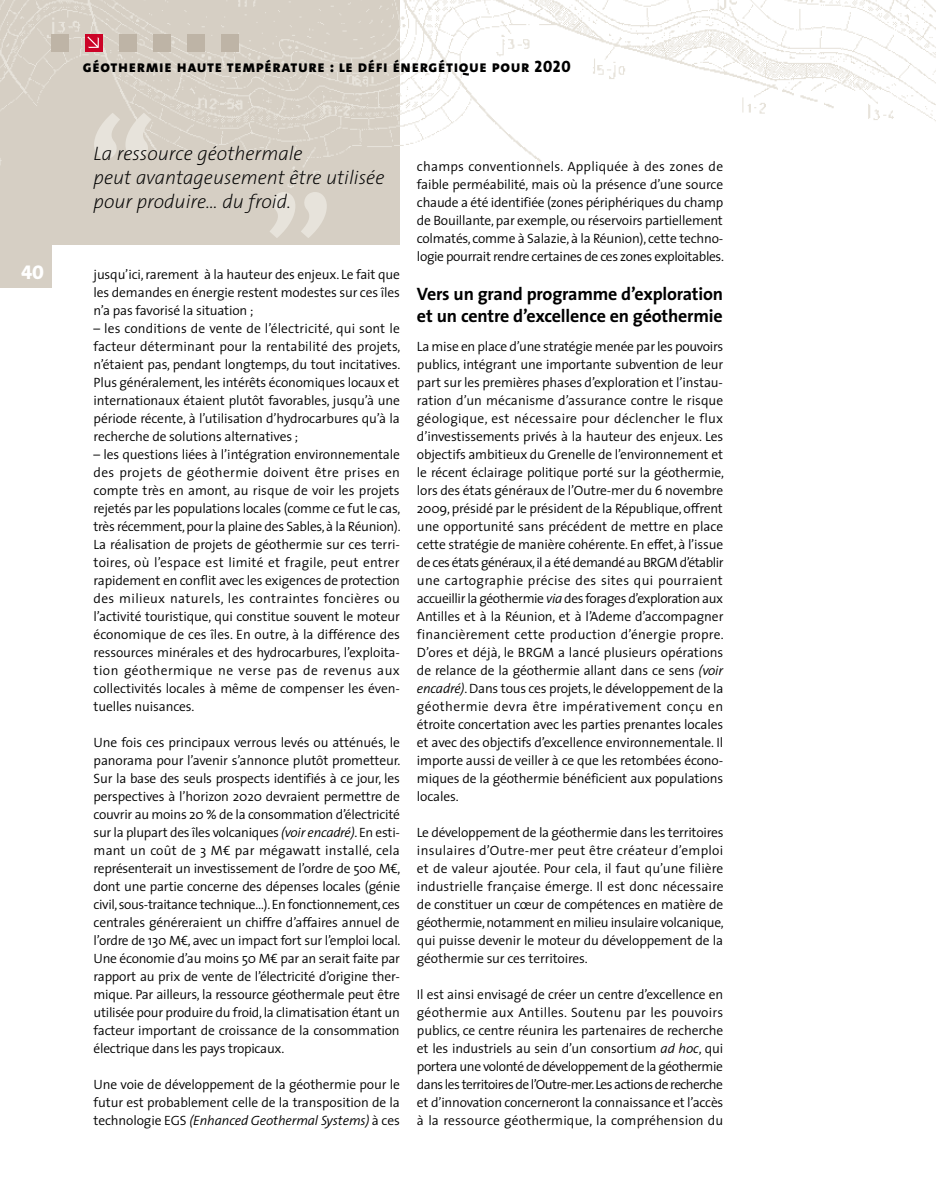
<style>
.page{position:relative;width:936px;height:1191px;background:#fff}
.page>*{position:absolute;margin:0;border:0;box-sizing:border-box;transform-origin:0 0}
.t1{font:19.95px "The Sans Extra Bold Caps";color:#fff}
.t2{font:italic 200 19.5px/24px "The Sans";color:#000}
.t3{font:700 18px/21.6px "The Sans";letter-spacing:-.01em;color:#000}
.t4{font:16.5px "The Sans Extra Bold Caps";letter-spacing:.04em;color:#000;scale:.95 1}
.t5{font:300 13.5px/18px "The Sans";letter-spacing:-.01em;color:#000;text-align:justify}
.s1{font-style:italic}
</style>
<div class="page">
<div style="left:0;top:55px;width:51px;height:233px;background:#d6cfc4"></div>
<div style="left:0;top:0;width:400px;height:244px;background:#d6cfc4"></div>
<img style="left:0;top:0;width:935px;height:188px">
<svg style="left:270px;top:192px;width:57px;height:46px"></svg>
<svg style="left:86px;top:113px;width:65px;height:46px"></svg>
<div style="left:119px;top:34px;width:17px;height:17px;background:#beb4a6"></div>
<div style="left:51px;top:34px;width:17px;height:17px;background:#beb4a6"></div>
<svg style="left:83px;top:32px;width:21px;height:21px"></svg>
<div style="left:153px;top:34px;width:17px;height:17px;background:#beb4a6"></div>
<div style="left:187px;top:34px;width:17px;height:17px;background:#beb4a6"></div>
<div style="left:221px;top:34px;width:17px;height:17px;background:#beb4a6"></div>
<h1 class="t1" style="left:21px;top:256px;width:24px">40</h1>
<p class="t4" style="left:83px;top:53px;width:515px">géothermie haute température : le défi énergétique pour 2020</p>
<h2 class="t2" style="left:94px;top:141px;width:292px">La ressource géothermale<br>peut avantageusement être utilisée pour produire… du froid.</h2>
<p class="t5" style="left:94px;top:265px;width:308px">jusqu’ici, rarement à la hauteur des enjeux. Le fait que les demandes en énergie restent modestes sur ces îles n’a pas favorisé la situation ;</p>
<p class="t5" style="left:94px;top:319px;width:308px">– les conditions de vente de l’électricité, qui sont le facteur déterminant pour la rentabilité des projets, n’étaient pas, pendant longtemps, du tout incitatives.<br>Plus généralement, les intérêts économiques locaux et internationaux étaient plutôt favorables, jusqu’à une période récente, à l’utilisation d’hydrocarbures qu’à la recherche de solutions alternatives ;</p>
<p class="t5" style="left:94px;top:445px;width:308px">– les questions liées à l’intégration environnementale des projets de géothermie doivent être prises en compte très en amont, au risque de voir les projets rejetés par les populations locales (comme ce fut le cas, très récemment, pour la plaine des Sables, à la Réunion).<br>La réalisation de projets de géothermie sur ces terri&shy;toires, où l’espace est limité et fragile, peut entrer rapidement en conflit avec les exigences de protection des milieux naturels, les contraintes foncières ou l’activité touristique, qui constitue souvent le moteur économique de ces îles. En outre, à la différence des ressources minérales et des hydrocarbures, l’exploita&shy;tion géothermique ne verse pas de revenus aux collectivités locales à même de compenser les éven&shy;tuelles nuisances.</p>
<p class="t5" style="left:94px;top:733px;width:308px">Une fois ces principaux verrous levés ou atténués, le panorama pour l’avenir s’annonce plutôt prometteur.<br>Sur la base des seuls prospects identifiés à ce jour, les perspectives à l’horizon 2020 devraient permettre de couvrir au moins 20 % de la consommation d’électricité sur la plupart des îles volcaniques <span class="s1">(voir encadré)</span>. En esti&shy;mant un coût de 3 M€ par mégawatt installé, cela représenterait un investissement de l’ordre de 500 M€, dont une partie concerne des dépenses locales (génie civil, sous-traitance technique…). En fonctionnement, ces centrales généreraient un chiffre d’affaires annuel de l’ordre de 130 M€, avec un impact fort sur l’emploi local.<br>Une économie d’au moins 50 M€ par an serait faite par rapport au prix de vente de l’électricité d’origine ther&shy;mique. Par ailleurs, la ressource géothermale peut être utilisée pour produire du froid, la climatisation étant un facteur important de croissance de la consommation électrique dans les pays tropicaux.</p>
<p class="t5" style="left:94px;top:1074px;width:308px">Une voie de développement de la géothermie pour le futur est probablement celle de la transposition de la technologie EGS <span class="s1">(Enhanced Geothermal Systems)</span> à ces</p>
<p class="t5" style="left:417px;top:156px;width:308px">champs conventionnels. Appliquée à des zones de faible perméabilité, mais où la présence d’une source chaude a été identifiée (zones périphériques du champ de Bouillante, par exemple, ou réservoirs partiellement colmatés, comme à Salazie, à la Réunion), cette techno&shy;logie pourrait rendre certaines de ces zones exploitables.</p>
<h3 class="t3" style="left:417px;top:283px;width:308px">Vers un grand programme d’exploration et un centre d’excellence en géothermie</h3>
<p class="t5" style="left:417px;top:337px;width:308px">La mise en place d’une stratégie menée par les pouvoirs publics, intégrant une importante subvention de leur part sur les premières phases d’exploration et l’instau&shy;ration d’un mécanisme d’assurance contre le risque géologique, est nécessaire pour déclencher le flux d’investissements privés à la hauteur des enjeux. Les objectifs ambitieux du Grenelle de l’environnement et le récent éclairage politique porté sur la géothermie, lors des états généraux de l’Outre-mer du 6 novembre 2009, présidé par le président de la République, offrent une opportunité sans précédent de mettre en place cette stratégie de manière cohérente. En effet, à l’issue de ces états généraux, il a été demandé au BRGM d’établir une cartographie précise des sites qui pourraient accueillir la géothermie <span class="s1">via</span> des forages d’exploration aux Antilles et à la Réunion, et à l’Ademe d’accompagner financièrement cette production d’énergie propre.<br>D’ores et déjà, le BRGM a lancé plusieurs opérations de relance de la géothermie allant dans ce sens <span class="s1">(voir encadré)</span>. Dans tous ces projets, le développement de la géothermie devra être impérativement conçu en étroite concertation avec les parties prenantes locales et avec des objectifs d’excellence environnementale. Il importe aussi de veiller à ce que les retombées écono&shy;miques de la géothermie bénéficient aux populations locales.</p>
<p class="t5" style="left:417px;top:823px;width:308px">Le développement de la géothermie dans les territoires insulaires d’Outre-mer peut être créateur d’emploi et de valeur ajoutée. Pour cela, il faut qu’une filière industrielle française émerge. Il est donc nécessaire de constituer un cœur de compétences en matière de géothermie, notamment en milieu insulaire volcanique, qui puisse devenir le moteur du développement de la géothermie sur ces territoires.</p>
<p class="t5" style="left:417px;top:985px;width:308px">Il est ainsi envisagé de créer un centre d’excellence en géothermie aux Antilles. Soutenu par les pouvoirs publics, ce centre réunira les partenaires de recherche et les industriels au sein d’un consortium <span class="s1">ad hoc</span>, qui portera une volonté de développement de la géothermie dans les territoires de l’Outre-mer. Les actions de recherche et d’innovation concerneront la connaissance et l’accès à la ressource géothermique, la compréhension du</p>
</div>
